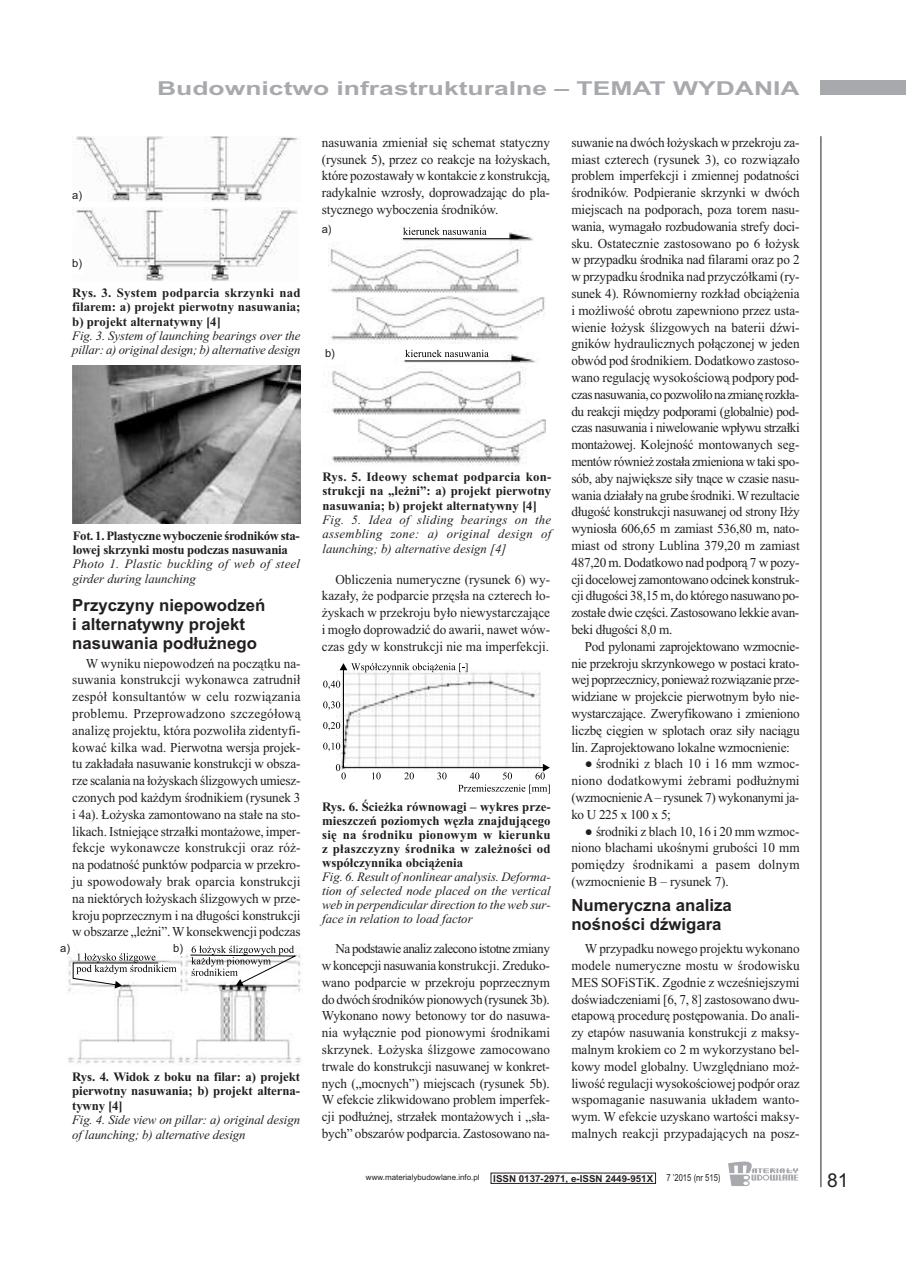
<style>
.page{position:relative;width:906px;height:1268px;background:#fff}
.page>*{position:absolute;margin:0;border:0;box-sizing:border-box;transform-origin:0 0}
.t1{font:700 19.2px "Arial";color:#a8a9ad;scale:1.38 1}
.t2{font:19.2px "Arial";color:#231f20}
.t3{font:700 16.8px/19.2px "Arial";color:#231f20}
.t4{font:13.65px/16.8px "Times New Roman";letter-spacing:-.01em;color:#231f20;text-align:justify}
.t5{font:700 12.75px/14.4px "Times New Roman";color:#231f20;text-align:justify}
.t6{font:italic 12.75px/14.4px "Times New Roman";letter-spacing:-.005em;color:#231f20}
.t7{font:700 12.75px/14.4px "Times New Roman";letter-spacing:-.025em;color:#231f20}
.t8{font:italic 12.75px/14.4px "Times New Roman";letter-spacing:.02em;color:#231f20}
.t9{font:11.25px "Arial";color:#231f20}
.t10{font:700 9.6px "Arial";color:#231f20}
.t11{font:9.6px "Arial";color:#231f20;scale:.8 1}
.t12{font:7.95px "Arial";color:#231f20}
</style>
<div class="page">
<div style="left:821px;top:81px;width:85px;height:14px;background:#a8a9ad"></div>
<hr style="left:820px;top:136px;width:1px;height:1050px;background:#231f20">
<svg style="left:728px;top:1161px;width:70px;height:24px"></svg>
<img style="left:76px;top:136px;width:222px;height:65px">
<img style="left:76px;top:207px;width:221px;height:74px">
<div style="left:72px;top:191px;width:12px;height:14px;background:#fff"></div>
<div style="left:72px;top:259px;width:12px;height:14px;background:#fff"></div>
<img style="left:72px;top:365px;width:228px;height:158px">
<img style="left:67px;top:956px;width:118px;height:109px">
<img style="left:185px;top:954px;width:116px;height:111px">
<svg style="left:72px;top:953px;width:104px;height:35px"></svg>
<svg style="left:190px;top:945px;width:108px;height:40px"></svg>
<div style="left:173px;top:943px;width:12px;height:12px;background:#fff"></div>
<img style="left:329px;top:232px;width:205px;height:61px">
<img style="left:330px;top:296px;width:215px;height:47px">
<svg style="left:403px;top:227px;width:83px;height:8px"></svg>
<hr style="left:403px;top:238px;width:115px;height:1px;background:#000">
<img style="left:331px;top:352px;width:207px;height:63px">
<img style="left:332px;top:418px;width:213px;height:47px">
<svg style="left:405px;top:349px;width:84px;height:8px"></svg>
<hr style="left:405px;top:360px;width:115px;height:1px;background:#000">
<div style="left:322px;top:225px;width:12px;height:11px;background:#fff"></div>
<div style="left:325px;top:349px;width:12px;height:11px;background:#fff"></div>
<svg style="left:323px;top:663px;width:227px;height:130px"></svg>
<h1 class="t1" style="left:157px;top:77px;width:467px">Budownictwo infrastrukturalne – TEMAT WYDANIA</h1>
<p class="t9" style="left:72px;top:188px;width:11px">a)</p>
<p class="t9" style="left:72px;top:256px;width:11px">b)</p>
<p class="t5" style="left:72px;top:285px;width:230px">Rys. 3. System podparcia skrzynki nad filarem: a) projekt pierwotny nasuwania; b) projekt alternatywny [4]</p>
<p class="t6" style="left:72px;top:328px;width:230px">Fig. 3. System of launching bearings over the pillar: a) original design; b) alternative design</p>
<p class="t7" style="left:73px;top:528px;width:229px">Fot. 1. Plastyczne wyboczenie środników sta&shy;lowej skrzynki mostu podczas nasuwania</p>
<p class="t8" style="left:73px;top:556px;width:229px">Photo 1. Plastic buckling of web of steel girder during launching</p>
<p class="t3" style="left:72px;top:595px;width:195px">Przyczyny niepowodzeń i alternatywny projekt nasuwania podłużnego</p>
<p class="t4" style="left:72px;top:654px;width:230px;text-indent:14px">W wyniku niepowodzeń na początku na&shy;suwania konstrukcji wykonawca zatrudnił zespół konsultantów w celu rozwiązania problemu. Przeprowadzono szczegółową analizę projektu, która pozwoliła zidentyfi&shy;kować kilka wad. Pierwotna wersja projek&shy;tu zakładała nasuwanie konstrukcji w obsza&shy;rze scalania na łożyskach ślizgowych umiesz&shy;czonych pod każdym środnikiem (rysunek 3 i 4a). Łożyska zamontowano na stałe na sto&shy;likach. Istniejące strzałki montażowe, imper&shy;fekcje wykonawcze konstrukcji oraz róż&shy;na podatność punktów podparcia w przekro&shy;ju spowodowały brak oparcia konstrukcji na niektórych łożyskach ślizgowych w prze&shy;kroju poprzecznym i na długości konstrukcji w obszarze „leżni”. W konsekwencji podczas</p>
<p class="t9" style="left:60px;top:941px;width:11px">a)</p>
<p class="t9" style="left:173px;top:941px;width:11px">b)</p>
<p class="t5" style="left:72px;top:1069px;width:229px">Rys. 4. Widok z boku na filar: a) projekt pierwotny nasuwania; b) projekt alterna&shy;tywny [4]</p>
<p class="t6" style="left:72px;top:1112px;width:229px">Fig. 4. Side view on pillar: a) original design of launching; b) alternative design</p>
<p class="t4" style="left:322px;top:134px;width:230px">nasuwania zmieniał się schemat statyczny (rysunek 5), przez co reakcje na łożyskach, które pozostawały w kontakcie z konstrukcją, radykalnie wzrosły, doprowadzając do pla&shy;stycznego wyboczenia środników.</p>
<p class="t9" style="left:322px;top:222px;width:11px">a)</p>
<p class="t9" style="left:325px;top:346px;width:11px">b)</p>
<p class="t5" style="left:322px;top:469px;width:230px">Rys. 5. Ideowy schemat podparcia kon&shy;strukcji na „leżni”: a) projekt pierwotny nasuwania; b) projekt alternatywny [4]</p>
<p class="t6" style="left:322px;top:512px;width:230px;text-align:justify">Fig. 5. Idea of sliding bearings on the assembling zone: a) original design of launching; b) alternative design [4]</p>
<p class="t4" style="left:322px;top:570px;width:230px;text-indent:14px">Obliczenia numeryczne (rysunek 6) wy&shy;kazały, że podparcie przęsła na czterech ło&shy;żyskach w przekroju było niewystarczające i mogło doprowadzić do awarii, nawet wów&shy;czas gdy w konstrukcji nie ma imperfekcji.</p>
<p class="t5" style="left:322px;top:799px;width:230px">Rys. 6. Ścieżka równowagi – wykres prze&shy;mieszczeń poziomych węzła znajdującego się na środniku pionowym w kierunku z płaszczyzny środnika w zależności od współczynnika obciążenia</p>
<p class="t6" style="left:322px;top:869px;width:230px;text-align:justify">Fig. 6. Result of nonlinear analysis. Deforma&shy;tion of selected node placed on the vertical web in perpendicular direction to the web sur&shy;face in relation to load factor</p>
<p class="t4" style="left:322px;top:939px;width:230px;text-indent:13px">Na podstawie analiz zalecono istotne zmiany w koncepcji nasuwania konstrukcji. Zreduko&shy;wano podparcie w przekroju poprzecznym do dwóch środników pionowych (rysunek 3b).<br>Wykonano nowy betonowy tor do nasuwa&shy;nia wyłącznie pod pionowymi środnikami skrzynek. Łożyska ślizgowe zamocowano trwale do konstrukcji nasuwanej w konkret&shy;nych („mocnych”) miejscach (rysunek 5b).<br>W efekcie zlikwidowano problem imperfek&shy;cji podłużnej, strzałek montażowych i „sła&shy;bych” obszarów podparcia. Zastosowano na-</p>
<p class="t4" style="left:571px;top:134px;width:230px">suwanie na dwóch łożyskach w przekroju za&shy;miast czterech (rysunek 3), co rozwiązało problem imperfekcji i zmiennej podatności środników. Podpieranie skrzynki w dwóch miejscach na podporach, poza torem nasu&shy;wania, wymagało rozbudowania strefy doci&shy;sku. Ostatecznie zastosowano po 6 łożysk w przypadku środnika nad filarami oraz po 2 w przypadku środnika nad przyczółkami (ry&shy;sunek 4). Równomierny rozkład obciążenia i możliwość obrotu zapewniono przez usta&shy;wienie łożysk ślizgowych na baterii dźwi&shy;gników hydraulicznych połączonej w jeden obwód pod środnikiem. Dodatkowo zastoso&shy;wano regulację wysokościową podpory pod&shy;czasnasuwania, copozwoliłona zmianę rozkła&shy;du reakcji między podporami (globalnie) pod&shy;czas nasuwania i niwelowanie wpływu strzałki montażowej. Kolejność montowanych seg&shy;mentów również została zmieniona w taki spo&shy;sób, aby największe siły tnące w czasie nasu&shy;wania działały na grube środniki.Wrezultacie długość konstrukcji nasuwanej od strony Iłży wyniosła 606,65 m zamiast 536,80 m, nato&shy;miast od strony Lublina 379,20 m zamiast 487,20 m. Dodatkowo nad podporą 7 w pozy&shy;cji docelowej zamontowano odcinek konstruk&shy;cji długości 38,15 m, do którego nasuwano po&shy;zostałe dwie części. Zastosowano lekkie avan&shy;beki długości 8,0 m.</p>
<p class="t4" style="left:571px;top:637px;width:230px;text-indent:14px">Pod pylonami zaprojektowano wzmocnie&shy;nie przekroju skrzynkowego w postaci krato&shy;wej poprzecznicy, ponieważ rozwiązanie prze&shy;widziane w projekcie pierwotnym było nie&shy;wystarczające. Zweryfikowano i zmieniono liczbę cięgien w splotach oraz siły naciągu lin. Zaprojektowano lokalne wzmocnienie:</p>
<p class="t4" style="left:571px;top:755px;width:230px;text-indent:14px">● środniki z blach 10 i 16 mm wzmoc&shy;niono dodatkowymi żebrami podłużnymi (wzmocnienieA– rysunek 7) wykonanymi ja&shy;ko U 225 x 100 x 5;</p>
<p class="t4" style="left:571px;top:822px;width:230px;text-indent:13px">● środniki z blach 10, 16 i 20 mm wzmoc&shy;niono blachami ukośnymi grubości 10 mm pomiędzy środnikami a pasem dolnym (wzmocnienie B – rysunek 7).</p>
<p class="t3" style="left:571px;top:895px;width:162px">Numeryczna analiza nośności dźwigara</p>
<p class="t4" style="left:571px;top:939px;width:230px;text-indent:14px">W przypadku nowego projektu wykonano modele numeryczne mostu w środowisku MES SOFiSTiK. Zgodnie z wcześniejszymi doświadczeniami [6, 7, 8] zastosowano dwu&shy;etapową procedurę postępowania. Do anali&shy;zy etapów nasuwania konstrukcji z maksy&shy;malnym krokiem co 2 m wykorzystano bel&shy;kowy model globalny. Uwzględniano moż&shy;liwość regulacji wysokościowej podpór oraz wspomaganie nasuwania układem wanto&shy;wym. W efekcie uzyskano wartości maksy&shy;malnych reakcji przypadających na posz-</p>
<p class="t12" style="left:366px;top:1172px;width:115px">www.materialybudowlane.info.pl</p>
<p class="t10" style="left:493px;top:1172px;width:161px">ISSN 0137-2971, e-ISSN 2449-951X</p>
<p class="t11" style="left:666px;top:1171px;width:69px">7 ’2015 (nr 515)</p>
<h1 class="t2" style="left:827px;top:1168px;width:23px">81</h1>
</div>
